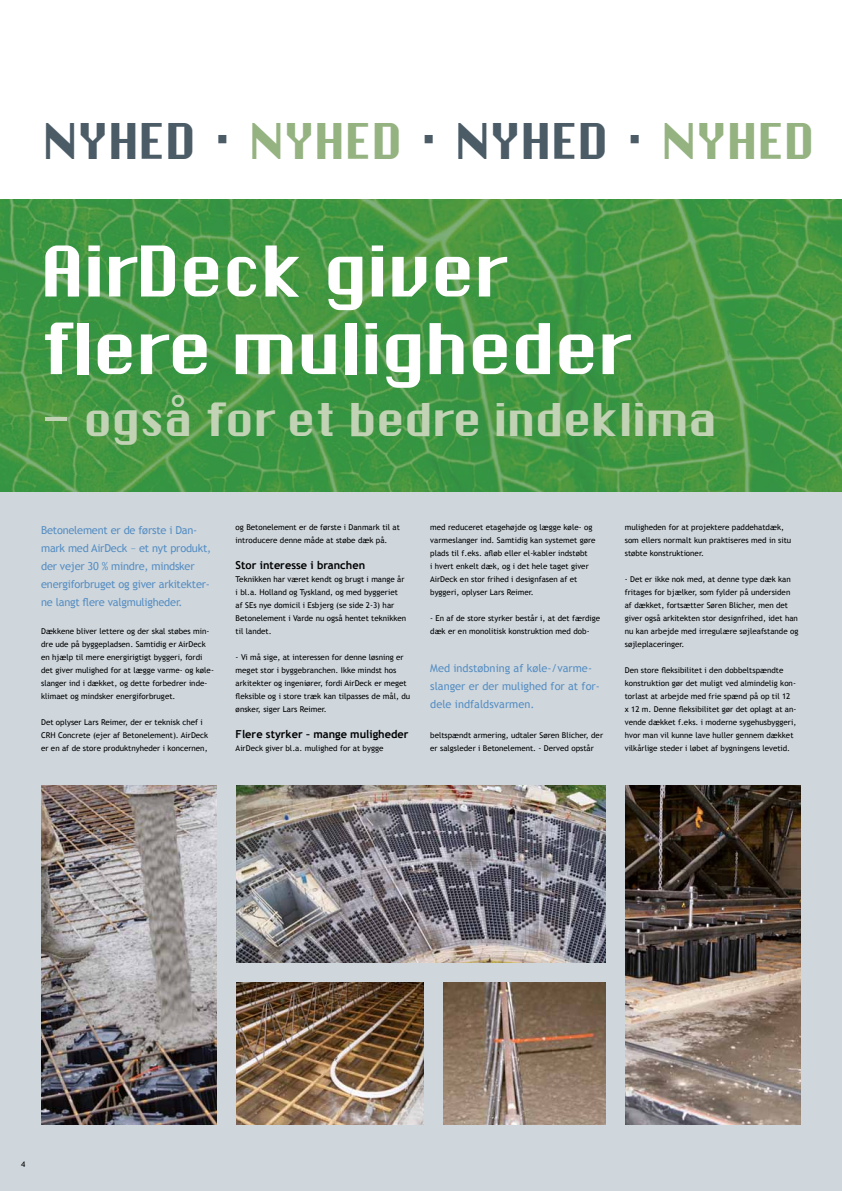
<style>
.page{position:relative;width:842px;height:1191px;background:#fff}
.page>*{position:absolute;margin:0;border:0;box-sizing:border-box;transform-origin:0 0}
.t1{font:68px/77.6px "Chicago FLF";letter-spacing:-.03em;color:#fff}
.t2{font:48px "Chicago FLF";letter-spacing:-.03em;color:#4b5c67}
.t3{font:44px "Chicago FLF";letter-spacing:-.03em;color:#c2d2b4;scale:1.5 1}
.t4{font:11px/18px "Trebuchet MS";letter-spacing:-.02em;color:#578ec2}
.t5{font:11px/18px "Trebuchet MS";color:#578ec2}
.t6{font:700 11px "Trebuchet MS";color:#000}
.t7{font:8px/13px "Trebuchet MS";color:#000}
.s1{color:#95b381}
</style>
<div class="page">
<div style="left:0;top:199px;width:842px;height:992px;background:#cfd7dd"></div>
<img style="left:0;top:199px;width:842px;height:292px">
<img style="left:41px;top:785px;width:176px;height:339px">
<img style="left:625px;top:785px;width:176px;height:339px">
<img style="left:237px;top:785px;width:368px;height:177px">
<img style="left:237px;top:982px;width:187px;height:142px">
<img style="left:444px;top:982px;width:161px;height:142px">
<h2 class="t2" style="left:42px;top:111px;width:774px">NYHED · <span class="s1">NYHED</span> · NYHED · <span class="s1">NYHED</span></h2>
<h1 class="t1" style="left:39px;top:231px;width:593px">AirDeck giver flere muligheder</h1>
<h3 class="t3" style="left:39px;top:392px;width:453px">– også for et bedre indeklima</h3>
<h3 class="t4" style="left:41px;top:521px;width:172px">Betonelement er de første i Dan&shy;mark med AirDeck – et nyt produkt, der vejer 30 % mindre, mindsker energiforbruget og giver arkitekter&shy;ne langt flere valgmuligheder.</h3>
<p class="t7" style="left:41px;top:625px;width:174px">Dækkene bliver lettere og der skal støbes min&shy;dre ude på byggepladsen. Samtidig er AirDeck en hjælp til mere energirigtigt byggeri, fordi det giver mulighed for at lægge varme- og køle&shy;slanger ind i dækket, og dette forbedrer inde&shy;klimaet og mindsker energiforbruget.</p>
<p class="t7" style="left:41px;top:716px;width:169px">Det oplyser Lars Reimer, der er teknisk chef i<br>CRH Concrete (ejer af Betonelement). AirDeck er en af de store produktnyheder i koncernen,</p>
<p class="t7" style="left:236px;top:521px;width:166px">og Betonelement er de første i Danmark til at introducere denne måde at støbe dæk på.</p>
<h3 class="t6" style="left:236px;top:560px;width:131px">Stor interesse i branchen</h3>
<p class="t7" style="left:236px;top:573px;width:172px">Teknikken har været kendt og brugt i mange år i bl.a. Holland og Tyskland, og med byggeriet af SEs nye domicil i Esbjerg (se side 2-3) har Betonelement i Varde nu også hentet teknikken til landet.</p>
<p class="t7" style="left:236px;top:651px;width:176px">- Vi må sige, at interessen for denne løsning er meget stor i byggebranchen. Ikke mindst hos arkitekter og ingeniører, fordi AirDeck er meget fleksible og i store træk kan tilpasses de mål, du ønsker, siger Lars Reimer.</p>
<h3 class="t6" style="left:236px;top:729px;width:174px">Flere styrker – mange muligheder</h3>
<p class="t7" style="left:236px;top:742px;width:149px">AirDeck giver bl.a. mulighed for at bygge</p>
<p class="t7" style="left:430px;top:521px;width:167px">med reduceret etagehøjde og lægge køle- og varmeslanger ind. Samtidig kan systemet gøre plads til f.eks. afløb eller el-kabler indstøbt<br>i hvert enkelt dæk, og i det hele taget giver AirDeck en stor frihed i designfasen af et byggeri, oplyser Lars Reimer.</p>
<p class="t7" style="left:430px;top:612px;width:172px">- En af de store styrker består i, at det færdige dæk er en monolitisk konstruktion med dob-</p>
<h3 class="t5" style="left:430px;top:659px;width:171px">Med indstøbning af køle-/varme&shy;slanger er der mulighed for at for&shy;dele indfaldsvarmen.</h3>
<p class="t7" style="left:430px;top:729px;width:174px">beltspændt armering, udtaler Søren Blicher, der er salgsleder i Betonelement. - Derved opstår</p>
<p class="t7" style="left:625px;top:521px;width:168px">muligheden for at projektere paddehatdæk, som ellers normalt kun praktiseres med in situ støbte konstruktioner.</p>
<p class="t7" style="left:625px;top:573px;width:175px">- Det er ikke nok med, at denne type dæk kan fritages for bjælker, som fylder på undersiden af dækket, fortsætter Søren Blicher, men det giver også arkitekten stor designfrihed, idet han nu kan arbejde med irregulære søjleafstande og søjleplaceringer.</p>
<p class="t7" style="left:625px;top:664px;width:173px">Den store fleksibilitet i den dobbeltspændte konstruktion gør det muligt ved almindelig kon&shy;torlast at arbejde med frie spænd på op til 12 x 12 m. Denne fleksibilitet gør det oplagt at an&shy;vende dækket f.eks. i moderne sygehusbyggeri, hvor man vil kunne lave huller gennem dækket vilkårlige steder i løbet af bygningens levetid.</p>
<p class="t7" style="left:21px;top:1158px;width:6px">4</p>
</div>
